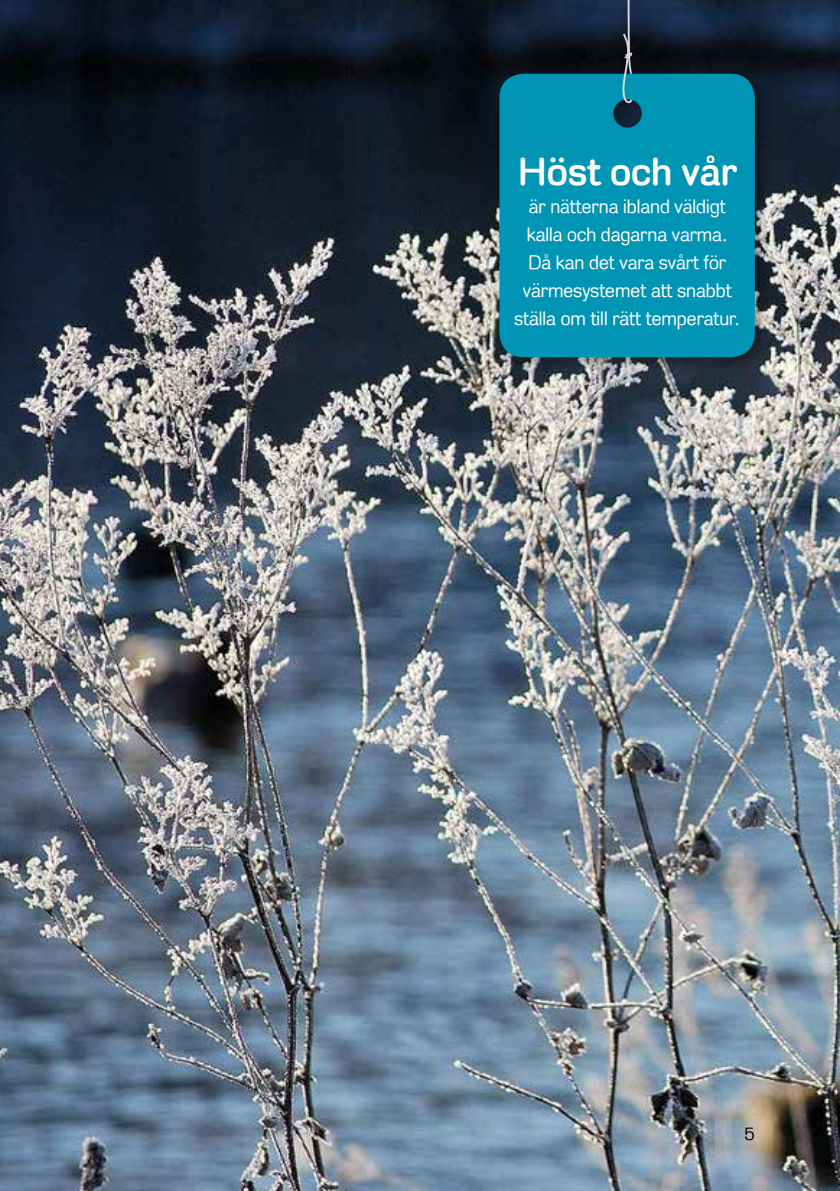
<style>
.page{position:relative;width:840px;height:1191px;background:#fff}
.page>*{position:absolute;margin:0;border:0;box-sizing:border-box;transform-origin:0 0}
.t1{font:700 40px "Stockholm Runt";color:#fff}
.t2{font:20px/28px "Stockholm Runt";color:#fff;text-align:center}
.t3{font:18px "Stockholm Runt";color:#000}
</style>
<div class="page">
<img style="left:0;top:0;width:839px;height:1191px">
<div style="left:494px;top:68px;width:277px;height:306px;background:#000;opacity:.35"></div>
<div style="left:499px;top:74px;width:255px;height:283px;background:#0094b5"></div>
<svg style="left:621px;top:0;width:13px;height:103px"></svg>
<h1 class="t1" style="left:518px;top:149px;width:220px">Höst och vår</h1>
<p class="t2" style="left:514px;top:192px;width:227px">är nätterna ibland väldigt kalla och dagarna varma.<br>Då kan det vara svårt för värmesystemet att snabbt ställa om till rätt temperatur.</p>
<p class="t3" style="left:744px;top:1123px;width:12px">5</p>
</div>
